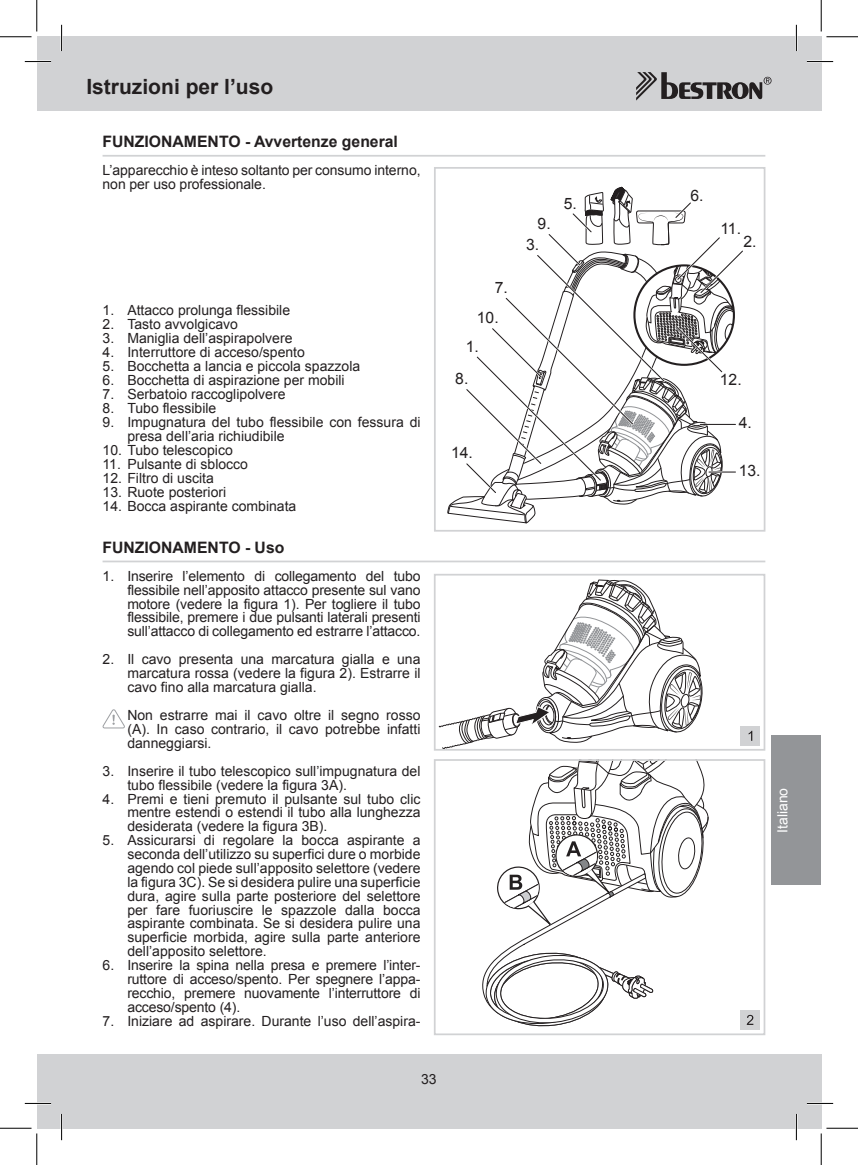
<style>
.page{position:relative;width:858px;height:1165px;background:#fff}
.page>*{position:absolute;margin:0;border:0;box-sizing:border-box;transform-origin:0 0}
.t1{font:700 21px "Arial";color:#231f20}
.t2{font:700 15.75px "Arial";color:#231f20}
.t3{font:15.75px/32.4px "Arial";color:#231f20}
.t4{font:14px/13.8px "Arial";color:#231f20;text-align:justify}
.t5{font:14px "Arial";color:#fff}
</style>
<div class="page">
<div style="left:37px;top:37px;width:784px;height:74px;background:#d1d2d4"></div>
<div style="left:37px;top:1054px;width:784px;height:74px;background:#d1d2d4"></div>
<svg style="left:636px;top:72px;width:135px;height:29px"></svg>
<div style="left:771px;top:735px;width:50px;height:150px;background:#939598"></div>
<svg style="left:447px;top:186px;width:296px;height:338px"></svg>
<div style="left:434px;top:167px;width:331px;height:365px;border:2px solid #d1d2d4"></div>
<hr style="left:102px;top:155px;width:663px;height:2px;background:#d1d2d4">
<hr style="left:102px;top:561px;width:663px;height:1px;background:#d1d2d4">
<svg style="left:102px;top:709px;width:23px;height:19px"></svg>
<div style="left:433px;top:759px;width:332px;height:276px;border:2px solid #d1d2d4"></div>
<div style="left:740px;top:1010px;width:20px;height:20px;background:#d1d2d4"></div>
<svg style="left:746px;top:1015px;width:7px;height:10px"></svg>
<svg style="left:481px;top:759px;width:229px;height:268px"></svg>
<svg style="left:438px;top:579px;width:265px;height:169px"></svg>
<div style="left:433px;top:574px;width:332px;height:177px;border:2px solid #d1d2d4"></div>
<div style="left:740px;top:726px;width:20px;height:20px;background:#d1d2d4"></div>
<svg style="left:748px;top:731px;width:4px;height:10px"></svg>
<hr style="left:25px;top:60px;width:26px;height:3px;background:#fff">
<hr style="left:806px;top:60px;width:26px;height:3px;background:#fff">
<hr style="left:25px;top:1102px;width:26px;height:2px;background:#fff">
<hr style="left:806px;top:1102px;width:26px;height:2px;background:#fff">
<hr style="left:60px;top:25px;width:3px;height:26px;background:#fff">
<hr style="left:60px;top:1114px;width:3px;height:26px;background:#fff">
<hr style="left:795px;top:25px;width:2px;height:26px;background:#fff">
<hr style="left:795px;top:1114px;width:2px;height:26px;background:#fff">
<svg style="left:25px;top:61px;width:26px;height:1px"></svg>
<svg style="left:806px;top:61px;width:26px;height:1px"></svg>
<svg style="left:25px;top:1103px;width:26px;height:1px"></svg>
<svg style="left:806px;top:1103px;width:26px;height:1px"></svg>
<svg style="left:61px;top:25px;width:1px;height:26px"></svg>
<svg style="left:61px;top:1114px;width:1px;height:26px"></svg>
<svg style="left:795px;top:25px;width:1px;height:26px"></svg>
<svg style="left:795px;top:1114px;width:1px;height:26px"></svg>
<hr style="left:0;top:36px;width:32px;height:1px;background:#000">
<hr style="left:826px;top:36px;width:31px;height:1px;background:#000">
<hr style="left:0;top:1128px;width:32px;height:1px;background:#000">
<hr style="left:826px;top:1128px;width:31px;height:1px;background:#000">
<hr style="left:36px;top:0;width:1px;height:32px;background:#000">
<hr style="left:36px;top:1133px;width:1px;height:32px;background:#000">
<hr style="left:820px;top:0;width:1px;height:32px;background:#000">
<hr style="left:820px;top:1133px;width:1px;height:32px;background:#000">
<h1 class="t1" style="left:86px;top:73px;width:188px">Istruzioni per l’uso</h1>
<p class="t2" style="left:102px;top:131px;width:21px">FUNZION</p>
<p class="t2" style="left:172px;top:131px;width:36px">AMENTO</p>
<p class="t2" style="left:245px;top:131px;width:154px">- Avvertenze general</p>
<p class="t4" style="left:102px;top:163px;width:319px">L’apparecchio è inteso soltanto per consumo interno, non per uso professionale.</p>
<p class="t4" style="left:102px;top:303px;width:189px">1. Attacco prolunga flessibile</p>
<p class="t4" style="left:102px;top:317px;width:137px">2. Tasto avvolgicavo</p>
<p class="t4" style="left:102px;top:331px;width:191px">3. Maniglia dell’aspirapolvere</p>
<p class="t4" style="left:102px;top:345px;width:204px">4. Interruttore di acceso/spento</p>
<p class="t4" style="left:102px;top:359px;width:259px">5. Bocchetta a lancia e piccola spazzola</p>
<p class="t4" style="left:102px;top:373px;width:243px">6. Bocchetta di aspirazione per mobili</p>
<p class="t4" style="left:102px;top:387px;width:184px">7. Serbatoio raccoglipolvere</p>
<p class="t4" style="left:102px;top:401px;width:115px">8. Tubo flessibile</p>
<p class="t4" style="left:127px;top:415px;width:295px;text-indent:-25px">9. Impugnatura del tubo flessibile con fessura di presa dell’aria richiudibile</p>
<p class="t4" style="left:102px;top:443px;width:132px">10. Tubo telescopico</p>
<p class="t4" style="left:102px;top:457px;width:147px">11. Pulsante di sblocco</p>
<p class="t4" style="left:102px;top:471px;width:113px">12. Filtro di uscita</p>
<p class="t4" style="left:102px;top:485px;width:125px">13. Ruote posteriori</p>
<p class="t4" style="left:102px;top:499px;width:195px">14. Bocca aspirante combinata</p>
<p class="t2" style="left:102px;top:537px;width:183px">Funzionam ento - Uso</p>
<p class="t4" style="left:127px;top:569px;width:294px;text-indent:-25px">1. Inserire l’elemento di collegamento del tubo flessibile nell’apposito attacco presente sul vano motore (vedere la figura 1). Per togliere il tubo flessibile, premere i due pulsanti laterali presenti sull’attacco di collegamento ed estrarre l’attacco.</p>
<p class="t4" style="left:127px;top:652px;width:294px;text-indent:-25px">2. Il cavo presenta una marcatura gialla e una marcatura rossa (vedere la figura 2). Estrarre il cavo fino alla marcatura gialla.</p>
<p class="t4" style="left:127px;top:708px;width:294px">Non estrarre mai il cavo oltre il segno rosso (A). In caso contrario, il cavo potrebbe infatti danneggiarsi.</p>
<p class="t4" style="left:127px;top:764px;width:294px;text-indent:-25px">3. Inserire il tubo telescopico sull’impugnatura del tubo flessibile (vedere la figura 3A).</p>
<p class="t4" style="left:127px;top:792px;width:294px;text-indent:-25px">4. Premi e tieni premuto il pulsante sul tubo clic mentre estendi o estendi il tubo alla lunghezza desiderata (vedere la figura 3B).</p>
<p class="t4" style="left:127px;top:834px;width:294px;text-indent:-25px">5. Assicurarsi di regolare la bocca aspirante a seconda dell’utilizzo su superfici dure o morbide agendo col piede sull’apposito selettore (vedere la figura 3C). Se si desidera pulire una superficie dura, agire sulla parte posteriore del selettore per fare fuoriuscire le spazzole dalla bocca aspirante combinata. Se si desidera pulire una superficie morbida, agire sulla parte anteriore dell’apposito selettore.</p>
<p class="t4" style="left:127px;top:958px;width:294px;text-indent:-25px">6. Inserire la spina nella presa e premere l’inter&shy;ruttore di acceso/spento. Per spegnere l’appa&shy;recchio, premere nuovamente l’interruttore di acceso/spento (4).</p>
<p class="t4" style="left:102px;top:1014px;width:319px">7. Iniziare ad aspirare. Durante l’uso dell’aspira-</p>
<p class="t3" style="left:476px;top:272px;width:32px;line-height:30.3px;text-indent:18px">7.<br>10.</p>
<p class="t3" style="left:455px;top:330px;width:25px;text-indent:10px">1.<br>8.</p>
<p class="t3" style="left:451px;top:437px;width:23px">14.</p>
<p class="t4" style="left:421px;top:1072px;width:17px">33</p>
<p class="t3" style="left:537px;top:207px;width:15px">9.</p>
<p class="t3" style="left:526px;top:228px;width:15px">3.</p>
<p class="t3" style="left:563px;top:188px;width:15px">5.</p>
<p class="t3" style="left:690px;top:179px;width:15px">6.</p>
<p class="t3" style="left:720px;top:213px;width:22px">11.</p>
<p class="t3" style="left:743px;top:226px;width:15px">2.</p>
<p class="t3" style="left:719px;top:363px;width:23px">12.</p>
<p class="t3" style="left:738px;top:406px;width:15px">4.</p>
<p class="t3" style="left:738px;top:455px;width:23px">13.</p>
<p class="t5" style="left:773px;top:833px;width:47px;rotate:-90deg">Italiano</p>
</div>
